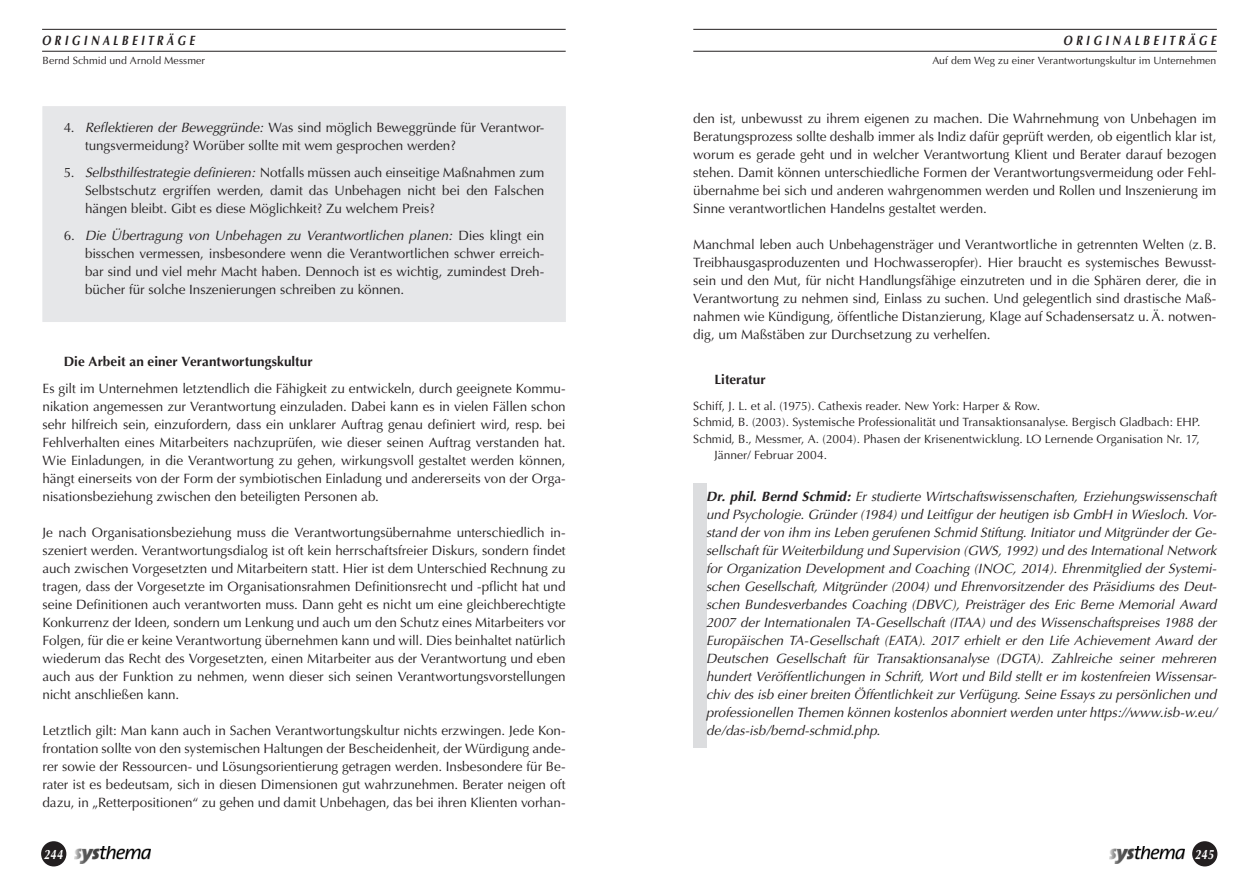
<style>
.page{position:relative;width:1259px;height:893px;background:#fff}
.page>*{position:absolute;margin:0;border:0;box-sizing:border-box;transform-origin:0 0}
.t1{font:13.5px/18px "Optima";letter-spacing:-.005em;color:#231f20;text-align:justify}
.t2{font:italic 13.5px/18px "Optima";color:#231f20;text-align:justify}
.t3{font:700 13.5px "Optima";letter-spacing:.005em;color:#231f20}
.t4{font:italic 700 13.5px "Optima";letter-spacing:.325em;color:#231f20;scale:.8 1}
.t5{font:italic 700 13.5px "Optima";letter-spacing:.05em;color:#fff;scale:.8 1}
.t6{font:12px "Optima";color:#231f20}
.t7{font:10.5px "Optima";letter-spacing:.005em;color:#231f20}
.s1{font-style:italic}
.s2{font-weight:700}
</style>
<div class="page">
<hr style="left:42px;top:29px;width:524px;height:1px;background:#231f20">
<hr style="left:42px;top:51px;width:524px;height:1px;background:#231f20">
<hr style="left:693px;top:29px;width:523px;height:1px;background:#231f20">
<hr style="left:693px;top:51px;width:523px;height:1px;background:#231f20">
<img style="left:74px;top:846px;width:76px;height:18px">
<div style="left:41px;top:841px;width:25px;height:25px;background:#231f20;border-radius:50%"></div>
<img style="left:1109px;top:846px;width:76px;height:18px">
<div style="left:1192px;top:841px;width:25px;height:25px;background:#231f20;border-radius:50%"></div>
<div style="left:43px;top:106px;width:523px;height:216px;background:#e6e7e9"></div>
<div style="left:693px;top:484px;width:14px;height:264px;background:#dcdddf"></div>
<p class="t4" style="left:1063px;top:32px;width:192px">ORIGINALBEITRÄGE</p>
<p class="t4" style="left:42px;top:33px;width:192px">ORIGINALBEITRÄGE</p>
<p class="t7" style="left:43px;top:55px;width:164px">Bernd Schmid und Arnold Messmer</p>
<p class="t7" style="left:932px;top:55px;width:286px">Auf dem Weg zu einer Verantwortungskultur im Unternehmen</p>
<p class="t1" style="left:85px;top:119px;width:461px;text-indent:-21px">4. <span class="s1">Reflektieren der Beweggründe:</span> Was sind möglich Beweggründe für Verantwor&shy;tungsvermeidung? Worüber sollte mit wem gesprochen werden?</p>
<p class="t1" style="left:85px;top:164px;width:461px;text-indent:-21px">5. <span class="s1">Selbsthilfestrategie definieren:</span> Notfalls müssen auch einseitige Maßnahmen zum Selbstschutz ergriffen werden, damit das Unbehagen nicht bei den Falschen hängen bleibt. Gibt es diese Möglichkeit? Zu welchem Preis?</p>
<p class="t1" style="left:85px;top:227px;width:461px;text-indent:-21px">6. <span class="s1">Die Übertragung von Unbehagen zu Verantwortlichen planen:</span> Dies klingt ein bisschen vermessen, insbesondere wenn die Verantwortlichen schwer erreich&shy;bar sind und viel mehr Macht haben. Dennoch ist es wichtig, zumindest Dreh&shy;bücher für solche Inszenierungen schreiben zu können.</p>
<p class="t3" style="left:64px;top:354px;width:250px">Die Arbeit an einer Verantwortungskultur</p>
<p class="t1" style="left:42px;top:380px;width:525px">Es gilt im Unternehmen letztendlich die Fähigkeit zu entwickeln, durch geeignete Kommu&shy;nikation angemessen zur Verantwortung einzuladen. Dabei kann es in vielen Fällen schon sehr hilfreich sein, einzufordern, dass ein unklarer Auftrag genau definiert wird, resp. bei Fehlverhalten eines Mitarbeiters nachzuprüfen, wie dieser seinen Auftrag verstanden hat.<br>Wie Einladungen, in die Verantwortung zu gehen, wirkungsvoll gestaltet werden können, hängt einerseits von der Form der symbiotischen Einladung und andererseits von der Orga&shy;nisationsbeziehung zwischen den beteiligten Personen ab.</p>
<p class="t1" style="left:42px;top:524px;width:525px">Je nach Organisationsbeziehung muss die Verantwortungsübernahme unterschiedlich in&shy;szeniert werden. Verantwortungsdialog ist oft kein herrschaftsfreier Diskurs, sondern findet auch zwischen Vorgesetzten und Mitarbeitern statt. Hier ist dem Unterschied Rechnung zu tragen, dass der Vorgesetzte im Organisationsrahmen Definitionsrecht und -pflicht hat und seine Definitionen auch verantworten muss. Dann geht es nicht um eine gleichberechtigte Konkurrenz der Ideen, sondern um Lenkung und auch um den Schutz eines Mitarbeiters vor Folgen, für die er keine Verantwortung übernehmen kann und will. Dies beinhaltet natürlich wiederum das Recht des Vorgesetzten, einen Mitarbeiter aus der Verantwortung und eben auch aus der Funktion zu nehmen, wenn dieser sich seinen Verantwortungsvorstellungen nicht anschließen kann.</p>
<p class="t1" style="left:42px;top:722px;width:525px">Letztlich gilt: Man kann auch in Sachen Verantwortungskultur nichts erzwingen. Jede Kon&shy;frontation sollte von den systemischen Haltungen der Bescheidenheit, der Würdigung ande&shy;rer sowie der Ressourcen- und Lösungsorientierung getragen werden. Insbesondere für Be&shy;rater ist es bedeutsam, sich in diesen Dimensionen gut wahrzunehmen. Berater neigen oft dazu, in „Retterpositionen“ zu gehen und damit Unbehagen, das bei ihren Klienten vorhan-</p>
<p class="t1" style="left:693px;top:110px;width:525px">den ist, unbewusst zu ihrem eigenen zu machen. Die Wahrnehmung von Unbehagen im Beratungsprozess sollte deshalb immer als Indiz dafür geprüft werden, ob eigentlich klar ist, worum es gerade geht und in welcher Verantwortung Klient und Berater darauf bezogen stehen. Damit können unterschiedliche Formen der Verantwortungsvermeidung oder Fehl&shy;übernahme bei sich und anderen wahrgenommen werden und Rollen und Inszenierung im Sinne verantwortlichen Handelns gestaltet werden.</p>
<p class="t1" style="left:693px;top:236px;width:525px">Manchmal leben auch Unbehagensträger und Verantwortliche in getrennten Welten (z. B.<br>Treibhausgasproduzenten und Hochwasseropfer). Hier braucht es systemisches Bewusst&shy;sein und den Mut, für nicht Handlungsfähige einzutreten und in die Sphären derer, die in Verantwortung zu nehmen sind, Einlass zu suchen. Und gelegentlich sind drastische Maß&shy;nahmen wie Kündigung, öffentliche Distanzierung, Klage auf Schadensersatz u. Ä. notwen&shy;dig, um Maßstäben zur Durchsetzung zu verhelfen.</p>
<p class="t3" style="left:714px;top:372px;width:53px">Literatur</p>
<p class="t6" style="left:693px;top:399px;width:348px">Schiff, J. L. et al. (1975). Cathexis reader. New York: Harper &amp; Row.</p>
<p class="t6" style="left:693px;top:415px;width:508px">Schmid, B. (2003). Systemische Professionalität und Transaktionsanalyse. Bergisch Gladbach: EHP.</p>
<p class="t6" style="left:693px;top:432px;width:508px">Schmid, B., Messmer, A. (2004). Phasen der Krisenentwicklung. LO Lernende Organisation Nr. 17,</p>
<p class="t6" style="left:714px;top:448px;width:114px">Jänner/ Februar 2004.</p>
<p class="t2" style="left:706px;top:488px;width:512px"><span class="s2">Dr. phil. Bernd Schmid:</span> Er studierte Wirtschaftswissenschaften, Erziehungswissenschaft und Psychologie. Gründer (1984) und Leitfigur der heutigen isb GmbH in Wiesloch. Vor&shy;stand der von ihm ins Leben gerufenen Schmid Stiftung. Initiator und Mitgründer der Ge&shy;sellschaft für Weiterbildung und Supervision (GWS, 1992) und des International Network for Organization Development and Coaching (INOC, 2014). Ehrenmitglied der Systemi&shy;schen Gesellschaft, Mitgründer (2004) und Ehrenvorsitzender des Präsidiums des Deut&shy;schen Bundesverbandes Coaching (DBVC), Preisträger des Eric Berne Memorial Award 2007 der Internationalen TA-Gesellschaft (ITAA) und des Wissenschaftspreises 1988 der Europäischen TA-Gesellschaft (EATA). 2017 erhielt er den Life Achievement Award der Deutschen Gesellschaft für Transaktionsanalyse (DGTA). Zahlreiche seiner mehreren hundert Veröffentlichungen in Schrift, Wort und Bild stellt er im kostenfreien Wissensar&shy;chiv des isb einer breiten Öffentlichkeit zur Verfügung. Seine Essays zu persönlichen und professionellen Themen können kostenlos abonniert werden unter https://www.isb-w.eu/ de/das-isb/bernd-schmid.php.</p>
<p class="t5" style="left:44px;top:846px;width:25px">244</p>
<p class="t5" style="left:1194px;top:846px;width:25px">245</p>
</div>
